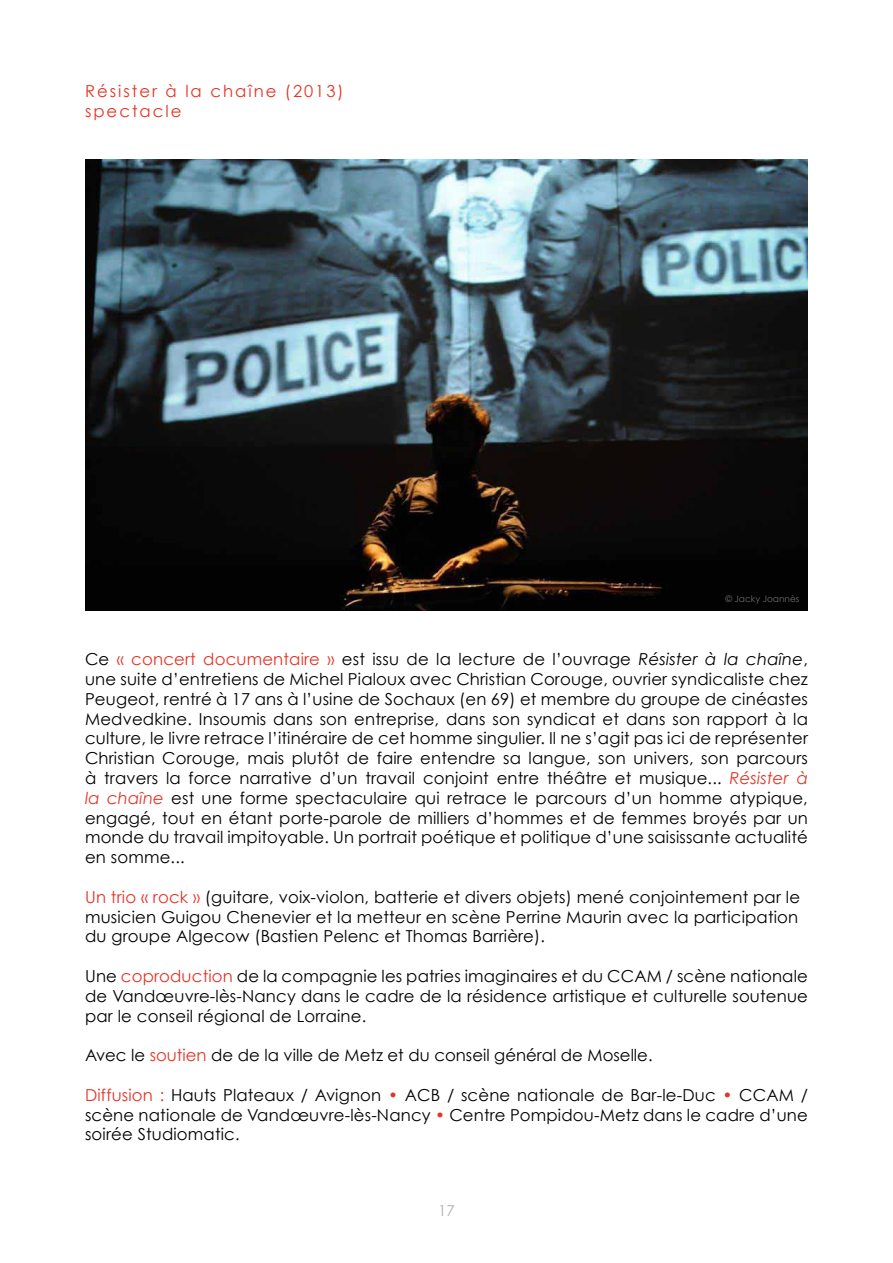
<style>
.page{position:relative;width:893px;height:1263px;background:#fff}
.page>*{position:absolute;margin:0;border:0;box-sizing:border-box;transform-origin:0 0}
.t1{font:16.5px/19.8px "Century Gothic";letter-spacing:.01em;color:#000;text-align:justify}
.t2{font:16.5px/19.8px "Century Gothic";letter-spacing:.12em;color:#e53426}
.t3{font:15px "Century Gothic";color:#b5aeac}
.t4{font:9px "Century Gothic";color:#706d6b}
.s1{color:#e53426}
.s2{font-style:italic}
.s3{font-style:italic;color:#e53426}
</style>
<div class="page">
<img style="left:85px;top:159px;width:723px;height:451px">
<p class="t2" style="left:85px;top:81px;width:260px">Résister à la chaîne (2013) spectacle</p>
<p class="t4" style="left:725px;top:593px;width:76px">© Jacky Joannès</p>
<p class="t1" style="left:85px;top:649px;width:724px">Ce <span class="s1">« concert documentaire »</span> est issu de la lecture de l’ouvrage <span class="s2">Résister à la chaîne</span>, une suite d’entretiens de Michel Pialoux avec Christian Corouge, ouvrier syndicaliste chez Peugeot, rentré à 17 ans à l’usine de Sochaux (en 69) et membre du groupe de cinéastes Medvedkine. Insoumis dans son entreprise, dans son syndicat et dans son rapport à la culture, le livre retrace l’itinéraire de cet homme singulier. Il ne s’agit pas ici de représenter Christian Corouge, mais plutôt de faire entendre sa langue, son univers, son parcours à travers la force narrative d’un travail conjoint entre théâtre et musique... <span class="s3">Résister à la chaîne</span> est une forme spectaculaire qui retrace le parcours d’un homme atypique, engagé, tout en étant porte-parole de milliers d’hommes et de femmes broyés par un monde du travail impitoyable. Un portrait poétique et politique d’une saisissante actualité en somme...</p>
<p class="t1" style="left:85px;top:887px;width:717px"><span class="s1">Un trio « rock »</span> (guitare, voix-violon, batterie et divers objets) mené conjointement par le musicien Guigou Chenevier et la metteur en scène Perrine Maurin avec la participation du groupe Algecow (Bastien Pelenc et Thomas Barrière).</p>
<p class="t1" style="left:85px;top:966px;width:724px">Une <span class="s1">coproduction</span> de la compagnie les patries imaginaires et du CCAM / scène nationale de Vandœuvre-lès-Nancy dans le cadre de la résidence artistique et culturelle soutenue par le conseil régional de Lorraine.</p>
<p class="t1" style="left:85px;top:1045px;width:569px">Avec le <span class="s1">soutien</span> de de la ville de Metz et du conseil général de Moselle.</p>
<p class="t1" style="left:85px;top:1085px;width:724px"><span class="s1">Diffusion :</span> Hauts Plateaux / Avignon <span class="s1">•</span> ACB / scène nationale de Bar-le-Duc <span class="s1">•</span> CCAM / scène nationale de Vandœuvre-lès-Nancy <span class="s1">•</span> Centre Pompidou-Metz dans le cadre d’une soirée Studiomatic.</p>
<p class="t3" style="left:438px;top:1201px;width:18px">17</p>
</div>
